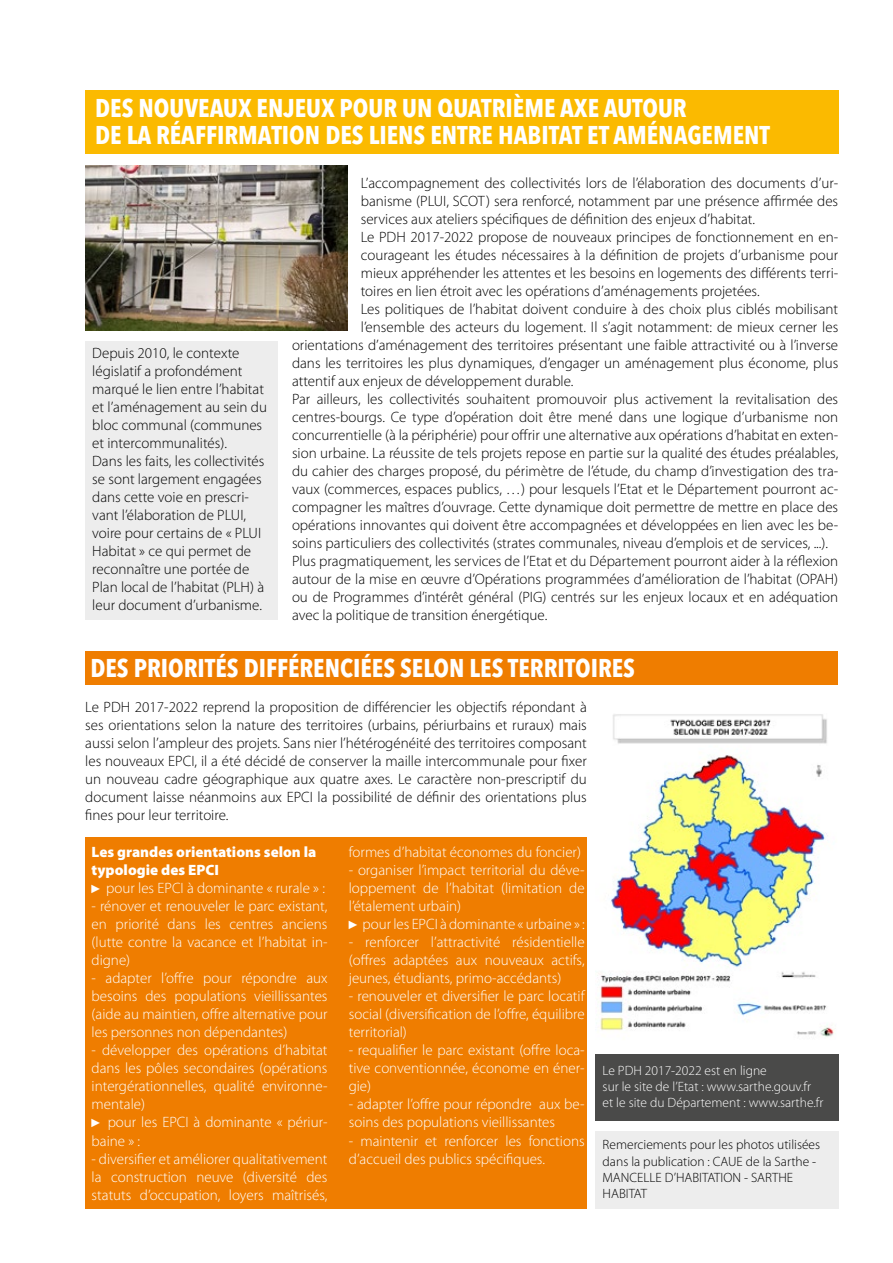
<style>
.page{position:relative;width:893px;height:1263px;background:#fff}
.page>*{position:absolute;margin:0;border:0;box-sizing:border-box;transform-origin:0 0}
.t1{font:700 25.5px/27px "Avenir Next Condensed";color:#fff}
.t2{font:300 15px/18px "Myriad Pro";color:#000}
.t3{font:300 15px/18px "Myriad Pro";color:#fff;text-align:justify}
.t4{font:900 15px/18px "Myriad Pro";color:#fff}
.t5{font:300 13.5px/16.2px "Myriad Pro";color:#000}
.t6{font:300 13.5px/16.2px "Myriad Pro";color:#fff}
.s1{font-family:"Arial Narrow";font-weight:400;font-size:12px}
.s2{font-weight:300}
</style>
<div class="page">
<div style="left:595px;top:1132px;width:243px;height:77px;background:#ededed"></div>
<div style="left:85px;top:652px;width:753px;height:33px;background:#ef7d00"></div>
<div style="left:86px;top:91px;width:753px;height:63px;background:#fbba00"></div>
<div style="left:85px;top:838px;width:502px;height:371px;background:#ef7d00"></div>
<div style="left:85px;top:341px;width:193px;height:279px;background:#ededed"></div>
<img style="left:598px;top:714px;width:236px;height:323px">
<img style="left:86px;top:165px;width:262px;height:166px">
<div style="left:595px;top:1054px;width:243px;height:66px;background:#4a4a49"></div>
<h1 class="t1" style="left:95px;top:95px;width:676px">DES NOUVEAUX ENJEUX POUR UN QUATRIÈME AXE AUTOUR<br>DE LA RÉAFFIRMATION DES LIENS ENTRE HABITAT ET AMÉNAGEMENT</h1>
<p class="t2" style="left:361px;top:174px;width:479px">L’accompagnement des collectivités lors de l’élaboration des documents d’ur-</p>
<p class="t2" style="left:361px;top:192px;width:479px">banisme (PLUI, SCOT) sera renforcé, notamment par une présence affirmée des</p>
<p class="t2" style="left:361px;top:210px;width:396px">services aux ateliers spécifiques de définition des enjeux d’habitat.</p>
<p class="t2" style="left:361px;top:228px;width:479px">Le PDH 2017-2022 propose de nouveaux principes de fonctionnement en en-</p>
<p class="t2" style="left:361px;top:246px;width:479px">courageant les études nécessaires à la définition de projets d’urbanisme pour</p>
<p class="t2" style="left:361px;top:264px;width:479px">mieux appréhender les attentes et les besoins en logements des différents terri-</p>
<p class="t2" style="left:361px;top:282px;width:400px">toires en lien étroit avec les opérations d’aménagements projetées.</p>
<p class="t2" style="left:361px;top:300px;width:479px">Les politiques de l’habitat doivent conduire à des choix plus ciblés mobilisant</p>
<p class="t2" style="left:361px;top:318px;width:479px">l’ensemble des acteurs du logement. Il s’agit notamment: de mieux cerner les</p>
<p class="t2" style="left:292px;top:336px;width:548px">orientations d’aménagement des territoires présentant une faible attractivité ou à l’inverse</p>
<p class="t2" style="left:292px;top:354px;width:548px">dans les territoires les plus dynamiques, d’engager un aménagement plus économe, plus</p>
<p class="t2" style="left:292px;top:372px;width:283px">attentif aux enjeux de développement durable.</p>
<p class="t2" style="left:292px;top:390px;width:548px">Par ailleurs, les collectivités souhaitent promouvoir plus activement la revitalisation des</p>
<p class="t2" style="left:292px;top:408px;width:548px">centres-bourgs. Ce type d’opération doit être mené dans une logique d’urbanisme non</p>
<p class="t2" style="left:292px;top:426px;width:548px">concurrentielle (à la périphérie) pour offrir une alternative aux opérations d’habitat en exten-</p>
<p class="t2" style="left:292px;top:444px;width:548px">sion urbaine. La réussite de tels projets repose en partie sur la qualité des études préalables,</p>
<p class="t2" style="left:292px;top:462px;width:548px">du cahier des charges proposé, du périmètre de l’étude, du champ d’investigation des tra-</p>
<p class="t2" style="left:292px;top:480px;width:548px">vaux (commerces, espaces publics, …) pour lesquels l’Etat et le Département pourront ac-</p>
<p class="t2" style="left:292px;top:498px;width:548px">compagner les maîtres d’ouvrage. Cette dynamique doit permettre de mettre en place des</p>
<p class="t2" style="left:292px;top:516px;width:548px">opérations innovantes qui doivent être accompagnées et développées en lien avec les be-</p>
<p class="t2" style="left:292px;top:534px;width:538px">soins particuliers des collectivités (strates communales, niveau d’emplois et de services, ...).</p>
<p class="t2" style="left:292px;top:552px;width:548px">Plus pragmatiquement, les services de l’Etat et du Département pourront aider à la réflexion</p>
<p class="t2" style="left:292px;top:570px;width:548px">autour de la mise en œuvre d’Opérations programmées d’amélioration de l’habitat (OPAH)</p>
<p class="t2" style="left:292px;top:588px;width:548px">ou de Programmes d’intérêt général (PIG) centrés sur les enjeux locaux et en adéquation</p>
<p class="t2" style="left:292px;top:606px;width:257px">avec la politique de transition énergétique.</p>
<h1 class="t1" style="left:90px;top:655px;width:546px">DES PRIORITÉS DIFFÉRENCIÉES SELON LES TERRITOIRES</h1>
<p class="t2" style="left:85px;top:698px;width:503px;text-align:justify">Le PDH 2017-2022 reprend la proposition de différencier les objectifs répondant à ses orientations selon la nature des territoires (urbains, périurbains et ruraux) mais aussi selon l’ampleur des projets. Sans nier l’hétérogénéité des territoires composant les nouveaux EPCI, il a été décidé de conserver la maille intercommunale pour fixer un nouveau cadre géographique aux quatre axes. Le caractère non-prescriptif du document laisse néanmoins aux EPCI la possibilité de définir des orientations plus fines pour leur territoire.</p>
<p class="t4" style="left:92px;top:843px;width:235px">Les grandes orientations selon la typologie des EPCI<br><span class="s1">►</span> <span class="s2">pour les EPCI à dominante « rurale » :</span></p>
<p class="t3" style="left:92px;top:897px;width:237px">- rénover et renouveler le parc existant, en priorité dans les centres anciens (lutte contre la vacance et l’habitat in&shy;digne)</p>
<p class="t3" style="left:92px;top:969px;width:237px">- adapter l’offre pour répondre aux besoins des populations vieillissantes (aide au maintien, offre alternative pour les personnes non dépendantes)</p>
<p class="t3" style="left:92px;top:1041px;width:237px;text-align:left">- développer des opérations d’habitat dans les pôles secondaires (opérations intergérationnelles, qualité environne&shy;mentale)<br><span class="s1">►</span> pour les EPCI à dominante « périur&shy;baine » :</p>
<p class="t3" style="left:92px;top:1149px;width:237px">- diversifier et améliorer qualitativement la construction neuve (diversité des statuts d’occupation, loyers maîtrisés,</p>
<p class="t2" style="left:92px;top:344px;width:176px">Depuis 2010, le contexte législatif a profondément marqué le lien entre l’habitat et l’aménagement au sein du bloc communal (communes et intercommunalités).<br>Dans les faits, les collectivités se sont largement engagées dans cette voie en prescri&shy;vant l’élaboration de PLUI, voire pour certains de « PLUI<br>Habitat » ce qui permet de reconnaître une portée de<br>Plan local de l’habitat (PLH) à leur document d’urbanisme.</p>
<p class="t3" style="left:349px;top:843px;width:234px">formes d’habitat économes du foncier)</p>
<p class="t3" style="left:349px;top:861px;width:237px;text-align:left">- organiser l’impact territorial du déve&shy;loppement de l’habitat (limitation de l’étalement urbain)<br><span class="s1">►</span> pour les EPCI à dominante « urbaine » :</p>
<p class="t3" style="left:349px;top:933px;width:237px">- renforcer l’attractivité résidentielle (offres adaptées aux nouveaux actifs, jeunes, étudiants, primo-accédants)</p>
<p class="t3" style="left:349px;top:987px;width:237px">- renouveler et diversifier le parc locatif social (diversification de l’offre, équilibre territorial)</p>
<p class="t3" style="left:349px;top:1041px;width:237px">- requalifier le parc existant (offre loca&shy;tive conventionnée, économe en éner&shy;gie)</p>
<p class="t3" style="left:349px;top:1095px;width:237px">- adapter l’offre pour répondre aux be&shy;soins des populations vieillissantes</p>
<p class="t3" style="left:349px;top:1131px;width:237px">- maintenir et renforcer les fonctions d’accueil des publics spécifiques.</p>
<p class="t5" style="left:603px;top:1136px;width:219px">Remerciements pour les photos utilisées dans la publication : CAUE de la Sarthe -<br>MANCELLE D’HABITATION - SARTHE<br>HABITAT</p>
<p class="t6" style="left:603px;top:1062px;width:222px">Le PDH 2017-2022 est en ligne<br>sur le site de l’Etat : www.sarthe.gouv.fr et le site du Département : www.sarthe.fr</p>
</div>
